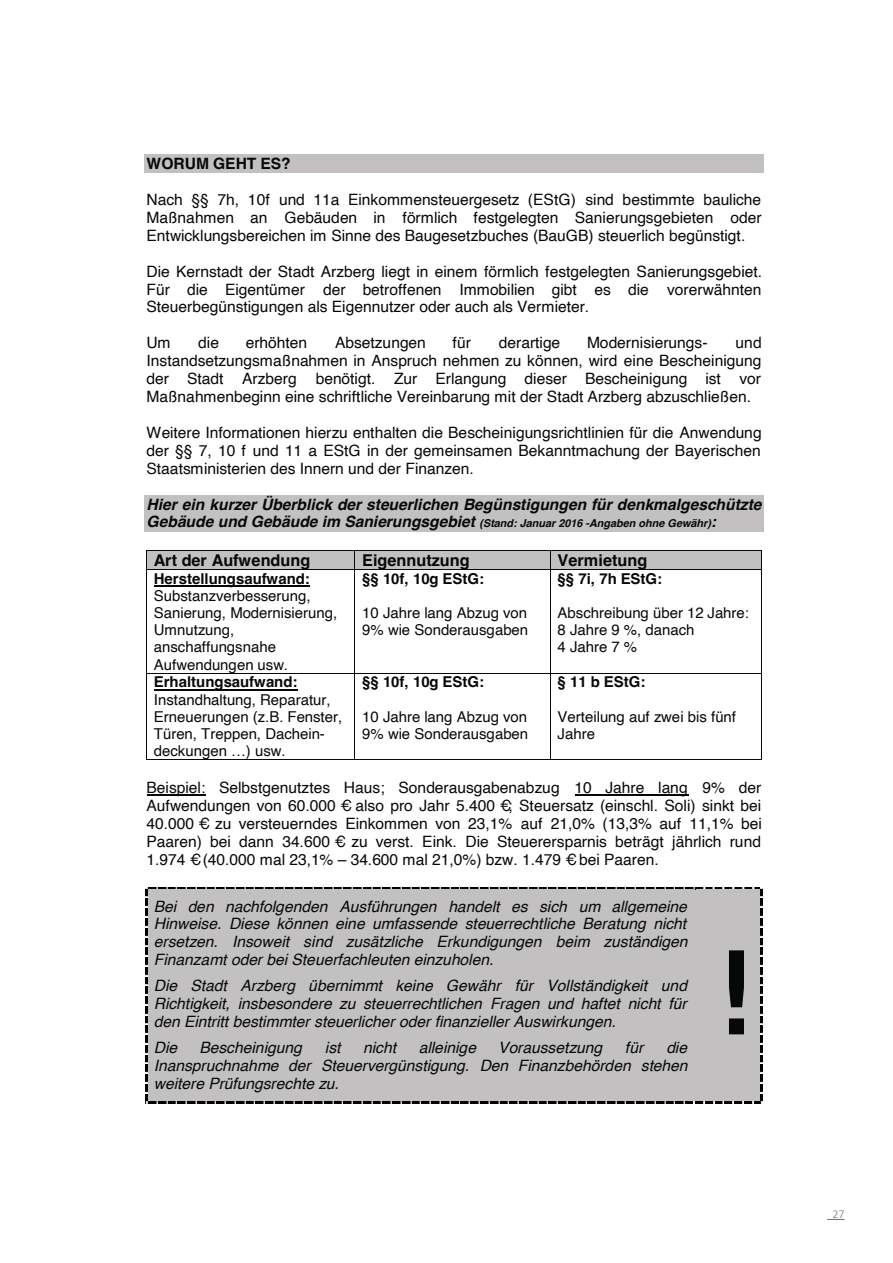
<style>
.page{position:relative;width:893px;height:1263px;background:#fff}
.page>*{position:absolute;margin:0;border:0;box-sizing:border-box;transform-origin:0 0}
.t1{font:700 115.2px "Menlo";color:#070909}
.t2{font:700 16.2px "Helvetica";color:#070909}
.t3{font:15.6px/18px "Helvetica";letter-spacing:-.005em;color:#070909;text-align:justify}
.t4{font:italic 15.6px/17.9px "Helvetica";letter-spacing:-.005em;color:#070909;text-align:justify}
.t5{font:italic 700 15.6px/17.9px "Helvetica";letter-spacing:-.005em;color:#070909}
.t6{font:700 15.6px "Helvetica";color:#070909}
.t7{font:15px/17.1px "Helvetica";color:#070909}
.t8{font:700 15px "Helvetica";color:#070909}
.t9{font:300 12px "Calibri";color:#6d6f71}
.s1{font-size:10.95px}
</style>
<div class="page">
<div style="left:145px;top:154px;width:619px;height:18px;background:#c2c0c1"></div>
<div style="left:145px;top:495px;width:619px;height:18px;background:#c2c0c1"></div>
<div style="left:145px;top:513px;width:619px;height:18px;background:#c2c0c1"></div>
<div style="left:147px;top:550px;width:208px;height:19px;background:#c2c0c1"></div>
<div style="left:355px;top:550px;width:195px;height:19px;background:#c2c0c1"></div>
<div style="left:551px;top:550px;width:210px;height:19px;background:#c2c0c1"></div>
<hr style="left:147px;top:550px;width:207px;height:1px;background:#070909">
<hr style="left:355px;top:550px;width:195px;height:1px;background:#070909">
<hr style="left:551px;top:550px;width:210px;height:1px;background:#070909">
<hr style="left:154px;top:585px;width:156px;height:2px;background:#070909">
<svg style="left:146px;top:550px;width:1px;height:20px"></svg>
<hr style="left:147px;top:569px;width:207px;height:1px;background:#070909">
<svg style="left:354px;top:550px;width:1px;height:20px"></svg>
<hr style="left:355px;top:569px;width:195px;height:1px;background:#070909">
<svg style="left:550px;top:550px;width:1px;height:20px"></svg>
<hr style="left:551px;top:569px;width:210px;height:1px;background:#070909">
<svg style="left:761px;top:550px;width:1px;height:20px"></svg>
<hr style="left:146px;top:570px;width:1px;height:103px;background:#070909">
<hr style="left:354px;top:570px;width:1px;height:103px;background:#070909">
<hr style="left:550px;top:570px;width:1px;height:103px;background:#070909">
<hr style="left:761px;top:570px;width:1px;height:103px;background:#070909">
<hr style="left:154px;top:689px;width:143px;height:1px;background:#070909">
<hr style="left:147px;top:673px;width:207px;height:1px;background:#070909">
<hr style="left:355px;top:673px;width:195px;height:1px;background:#070909">
<hr style="left:551px;top:673px;width:210px;height:1px;background:#070909">
<hr style="left:146px;top:673px;width:1px;height:86px;background:#070909">
<hr style="left:147px;top:759px;width:207px;height:1px;background:#070909">
<hr style="left:354px;top:673px;width:1px;height:86px;background:#070909">
<hr style="left:355px;top:759px;width:195px;height:1px;background:#070909">
<hr style="left:550px;top:673px;width:1px;height:86px;background:#070909">
<hr style="left:551px;top:759px;width:210px;height:1px;background:#070909">
<hr style="left:761px;top:673px;width:1px;height:86px;background:#070909">
<hr style="left:147px;top:795px;width:58px;height:1px;background:#070909">
<hr style="left:575px;top:795px;width:113px;height:1px;background:#070909">
<div style="left:146px;top:887px;width:617px;height:216px;background:#c2c0c1"></div>
<svg style="left:827px;top:1219px;width:17px;height:1px"></svg>
<p class="t6" style="left:147px;top:154px;width:146px">WORUM GEHT ES?</p>
<p class="t3" style="left:147px;top:191px;width:616px">Nach §§ 7h, 10f und 11a Einkommensteuergesetz (EStG) sind bestimmte bauliche Maßnahmen an Gebäuden in förmlich festgelegten Sanierungsgebieten oder Entwicklungsbereichen im Sinne des Baugesetzbuches (BauGB) steuerlich begünstigt.</p>
<p class="t3" style="left:147px;top:263px;width:617px">Die Kernstadt der Stadt Arzberg liegt in einem förmlich festgelegten Sanierungsgebiet.<br>Für die Eigentümer der betroffenen Immobilien gibt es die vorerwähnten Steuerbegünstigungen als Eigennutzer oder auch als Vermieter.</p>
<p class="t3" style="left:147px;top:334px;width:26px">Um</p>
<p class="t3" style="left:198px;top:334px;width:22px">die</p>
<p class="t3" style="left:246px;top:334px;width:63px">erhöhten</p>
<p class="t3" style="left:335px;top:334px;width:92px">Absetzungen</p>
<p class="t3" style="left:453px;top:334px;width:20px">für</p>
<p class="t3" style="left:499px;top:334px;width:63px">derartige</p>
<p class="t3" style="left:587px;top:334px;width:122px">Modernisierungs-</p>
<p class="t3" style="left:147px;top:334px;width:617px;text-indent:589px">und Instandsetzungsmaßnahmen in Anspruch nehmen zu können, wird eine Bescheinigung der Stadt Arzberg benötigt. Zur Erlangung dieser Bescheinigung ist vor Maßnahmenbeginn eine schriftliche Vereinbarung mit der Stadt Arzberg abzuschließen.</p>
<p class="t3" style="left:147px;top:424px;width:617px">Weitere Informationen hierzu enthalten die Bescheinigungsrichtlinien für die Anwendung der §§ 7, 10 f und 11 a EStG in der gemeinsamen Bekanntmachung der Bayerischen Staatsministerien des Innern und der Finanzen.</p>
<p class="t5" style="left:147px;top:497px;width:616px">Hier ein kurzer Überblick der steuerlichen Begünstigungen für denkmalgeschützte<br>Gebäude und Gebäude im Sanierungsgebiet <span class="s1">(Stand: Januar 2016 -Angaben ohne Gewähr)</span>:</p>
<p class="t2" style="left:154px;top:550px;width:158px">Art der Aufwendung</p>
<p class="t2" style="left:362px;top:550px;width:109px">Eigennutzung</p>
<p class="t2" style="left:558px;top:550px;width:91px">Vermietung</p>
<p class="t8" style="left:154px;top:569px;width:157px">Herstellungsaufwand:</p>
<p class="t7" style="left:154px;top:587px;width:185px">Substanzverbesserung,<br>Sanierung, Modernisierung,<br>Umnutzung, anschaffungsnahe<br>Aufwendungen usw.</p>
<p class="t8" style="left:362px;top:569px;width:123px">§§ 10f, 10g EStG:</p>
<p class="t7" style="left:362px;top:605px;width:168px">10 Jahre lang Abzug von<br>9% wie Sonderausgaben</p>
<p class="t8" style="left:558px;top:569px;width:106px">§§ 7i, 7h EStG:</p>
<p class="t7" style="left:558px;top:605px;width:193px">Abschreibung über 12 Jahre:<br>8 Jahre 9 %, danach<br>4 Jahre 7 %</p>
<p class="t8" style="left:154px;top:673px;width:145px">Erhaltungsaufwand:</p>
<p class="t7" style="left:154px;top:691px;width:190px">Instandhaltung, Reparatur,<br>Erneuerungen (z.B. Fenster,<br>Türen, Treppen, Dachein&shy;deckungen …) usw.</p>
<p class="t8" style="left:362px;top:673px;width:123px">§§ 10f, 10g EStG:</p>
<p class="t7" style="left:362px;top:708px;width:168px">10 Jahre lang Abzug von<br>9% wie Sonderausgaben</p>
<p class="t8" style="left:558px;top:673px;width:89px">§ 11 b EStG:</p>
<p class="t7" style="left:558px;top:708px;width:180px">Verteilung auf zwei bis fünf<br>Jahre</p>
<p class="t3" style="left:147px;top:779px;width:617px">Beispiel: Selbstgenutztes Haus; Sonderausgabenabzug 10 Jahre lang 9% der Aufwendungen von 60.000 € also pro Jahr 5.400 €; Steuersatz (einschl. Soli) sinkt bei 40.000 € zu versteuerndes Einkommen von 23,1% auf 21,0% (13,3% auf 11,1% bei Paaren) bei dann 34.600 € zu verst. Eink. Die Steuerersparnis beträgt jährlich rund 1.974 € (40.000 mal 23,1% – 34.600 mal 21,0%) bzw. 1.479 € bei Paaren.</p>
<p class="t4" style="left:154px;top:897px;width:535px">Bei den nachfolgenden Ausführungen handelt es sich um allgemeine Hinweise. Diese können eine umfassende steuerrechtliche Beratung nicht ersetzen. Insoweit sind zusätzliche Erkundigungen beim zuständigen Finanzamt oder bei Steuerfachleuten einzuholen.</p>
<p class="t4" style="left:154px;top:977px;width:535px">Die Stadt Arzberg übernimmt keine Gewähr für Vollständigkeit und Richtigkeit, insbesondere zu steuerrechtlichen Fragen und haftet nicht für den Eintritt bestimmter steuerlicher oder 昀椀nanzieller Auswirkungen.</p>
<p class="t4" style="left:154px;top:1039px;width:25px">Die</p>
<p class="t4" style="left:199px;top:1039px;width:104px">Bescheinigung</p>
<p class="t4" style="left:325px;top:1039px;width:17px">ist</p>
<p class="t4" style="left:363px;top:1039px;width:34px">nicht</p>
<p class="t4" style="left:419px;top:1039px;width:59px">alleinige</p>
<p class="t4" style="left:498px;top:1039px;width:105px">Voraussetzung</p>
<p class="t4" style="left:625px;top:1039px;width:20px">für</p>
<h1 class="t1" style="left:702px;top:913px;width:71px">!</h1>
<p class="t4" style="left:154px;top:1039px;width:535px;text-indent:512px">die Inanspruchnahme der Steuervergünstigung. Den Finanzbehörden stehen weitere Prüfungsrechte zu.</p>
<p class="t9" style="left:832px;top:1206px;width:14px">27</p>
</div>
